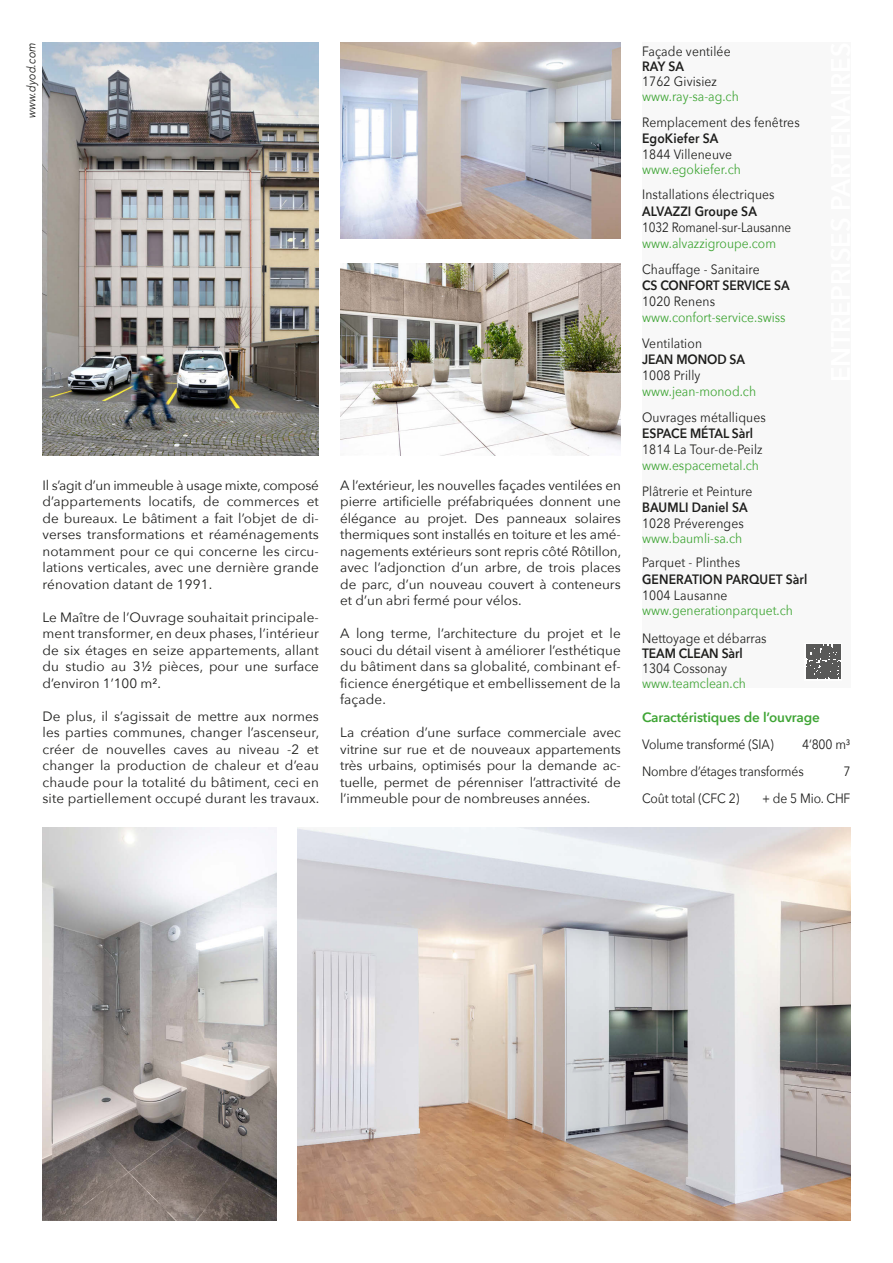
<style>
.page{position:relative;width:893px;height:1263px;background:#fff}
.page>*{position:absolute;margin:0;border:0;box-sizing:border-box;transform-origin:0 0}
.t1{font:13.5px/16.5px "Avenir Next";letter-spacing:.01em;color:#1d1d1b;text-align:justify}
.t2{font:13.5px "Avenir Next";letter-spacing:.01em;color:#1d1d1b;scale:.9 1}
.t3{font:13.5px "Avenir Next";color:#3fa535;scale:.9 1}
.t4{font:600 13.5px "Avenir Next";letter-spacing:-.005em;color:#1d1d1b;scale:.9 1}
.t5{font:13.5px "Avenir Next";letter-spacing:-.01em;color:#1d1d1b;scale:.9 1}
.t6{font:600 13.5px "Avenir Next";letter-spacing:-.01em;color:#3fa535}
.t7{font:13.5px "Avenir Next";letter-spacing:-.01em;color:#1d1d1b;scale:.87 1}
.t8{font:italic 12px "Avenir Next";color:#1d1d1b;scale:.9 1}
</style>
<div class="page">
<div style="left:642px;top:43px;width:208px;height:645px;background:#f8f8f8"></div>
<img style="left:298px;top:828px;width:552px;height:392px">
<img style="left:340px;top:264px;width:281px;height:191px">
<img style="left:340px;top:43px;width:281px;height:195px">
<img style="left:43px;top:43px;width:276px;height:412px">
<img style="left:43px;top:828px;width:233px;height:392px">
<svg style="left:806px;top:644px;width:35px;height:35px"></svg>
<svg style="left:807px;top:645px;width:33px;height:33px"></svg>
<p class="t8" style="left:21px;top:118px;width:85px;rotate:-90deg">www.dyod.com</p>
<p class="t2" style="left:642px;top:40px;width:100px">Façade ventilée</p>
<p class="t4" style="left:642px;top:55px;width:48px">RAY SA</p>
<p class="t2" style="left:642px;top:70px;width:85px">1762 Givisiez</p>
<p class="t3" style="left:642px;top:85px;width:109px">www.ray-sa-ag.ch</p>
<p class="t2" style="left:642px;top:110px;width:177px">Remplacement des fenêtres</p>
<p class="t4" style="left:642px;top:126px;width:86px">EgoKiefer SA</p>
<p class="t2" style="left:642px;top:143px;width:102px">1844 Villeneuve</p>
<p class="t3" style="left:642px;top:158px;width:111px">www.egokiefer.ch</p>
<p class="t2" style="left:642px;top:183px;width:149px">Installations électriques</p>
<p class="t4" style="left:642px;top:199px;width:129px">ALVAZZI Groupe SA</p>
<p class="t7" style="left:642px;top:216px;width:173px">1032 Romanel-sur-Lausanne</p>
<p class="t3" style="left:642px;top:232px;width:150px">www.alvazzigroupe.com</p>
<p class="t2" style="left:642px;top:257px;width:132px">Chauffage - Sanitaire</p>
<p class="t4" style="left:642px;top:273px;width:165px">CS CONFORT SERVICE SA</p>
<p class="t2" style="left:642px;top:290px;width:83px">1020 Renens</p>
<p class="t3" style="left:642px;top:306px;width:161px">www.confort-service.swiss</p>
<p class="t2" style="left:642px;top:332px;width:68px">Ventilation</p>
<p class="t4" style="left:642px;top:348px;width:116px">JEAN MONOD SA</p>
<p class="t2" style="left:642px;top:364px;width:66px">1008 Prilly</p>
<p class="t3" style="left:642px;top:380px;width:128px">www.jean-monod.ch</p>
<p class="t2" style="left:642px;top:406px;width:139px">Ouvrages métalliques</p>
<p class="t4" style="left:642px;top:422px;width:125px">ESPACE MÉTAL Sàrl</p>
<p class="t2" style="left:642px;top:438px;width:135px">1814 La Tour-de-Peilz</p>
<p class="t3" style="left:642px;top:454px;width:131px">www.espacemetal.ch</p>
<p class="t2" style="left:642px;top:480px;width:124px">Plâtrerie et Peinture</p>
<p class="t4" style="left:642px;top:496px;width:119px">BAUMLI Daniel SA</p>
<p class="t2" style="left:642px;top:512px;width:114px">1028 Préverenges</p>
<p class="t3" style="left:642px;top:527px;width:113px">www.baumli-sa.ch</p>
<p class="t2" style="left:642px;top:551px;width:110px">Parquet - Plinthes</p>
<p class="t4" style="left:642px;top:567px;width:185px">GENERATION PARQUET Sàrl</p>
<p class="t2" style="left:642px;top:584px;width:96px">1004 Lausanne</p>
<p class="t3" style="left:642px;top:599px;width:169px">www.generationparquet.ch</p>
<p class="t2" style="left:642px;top:627px;width:140px">Nettoyage et débarras</p>
<p class="t4" style="left:642px;top:642px;width:113px">TEAM CLEAN Sàrl</p>
<p class="t2" style="left:642px;top:657px;width:96px">1304 Cossonay</p>
<p class="t3" style="left:642px;top:672px;width:117px">www.teamclean.ch</p>
<p class="t1" style="left:340px;top:476px;width:283px">A l’extérieur, les nouvelles façades ventilées en pierre artificielle préfabriquées donnent une élégance au projet. Des panneaux solaires thermiques sont installés en toiture et les amé&shy;nagements extérieurs sont repris côté Rôtillon, avec l’adjonction d’un arbre, de trois places de parc, d’un nouveau couvert à conteneurs et d’un abri fermé pour vélos.</p>
<p class="t1" style="left:340px;top:625px;width:282px">A long terme, l’architecture du projet et le souci du détail visent à améliorer l’esthétique du bâtiment dans sa globalité, combinant ef&shy;ficience énergétique et embellissement de la façade.</p>
<p class="t1" style="left:340px;top:724px;width:282px">La création d’une surface commerciale avec vitrine sur rue et de nouveaux appartements très urbains, optimisés pour la demande ac&shy;tuelle, permet de pérenniser l’attractivité de l’immeuble pour de nombreuses années.</p>
<p class="t1" style="left:43px;top:476px;width:278px">Il s’agit d’un immeuble à usage mixte, composé d’appartements locatifs, de commerces et de bureaux. Le bâtiment a fait l’objet de di&shy;verses transformations et réaménagements notamment pour ce qui concerne les circu&shy;lations verticales, avec une dernière grande rénovation datant de 1991.</p>
<p class="t1" style="left:43px;top:608px;width:278px">Le Maître de l’Ouvrage souhaitait principale&shy;ment transformer, en deux phases, l’intérieur de six étages en seize appartements, allant du studio au 31/2 pièces, pour une surface d’environ 1’100 m².</p>
<p class="t1" style="left:43px;top:707px;width:278px">De plus, il s’agissait de mettre aux normes les parties communes, changer l’ascenseur, créer de nouvelles caves au niveau -2 et changer la production de chaleur et d’eau chaude pour la totalité du bâtiment, ceci en site partiellement occupé durant les travaux.</p>
<p class="t6" style="left:642px;top:706px;width:179px">Caractéristiques de l’ouvrage</p>
<p class="t5" style="left:642px;top:733px;width:148px">Volume transformé (SIA)</p>
<p class="t2" style="left:802px;top:733px;width:55px">4‘800 m³</p>
<p class="t5" style="left:642px;top:760px;width:181px">Nombre d’étages transformés</p>
<p class="t2" style="left:843px;top:760px;width:9px">7</p>
<p class="t5" style="left:642px;top:787px;width:110px">Coût total (CFC 2)</p>
<p class="t2" style="left:762px;top:787px;width:100px">+ de 5 Mio. CHF</p>
</div>
